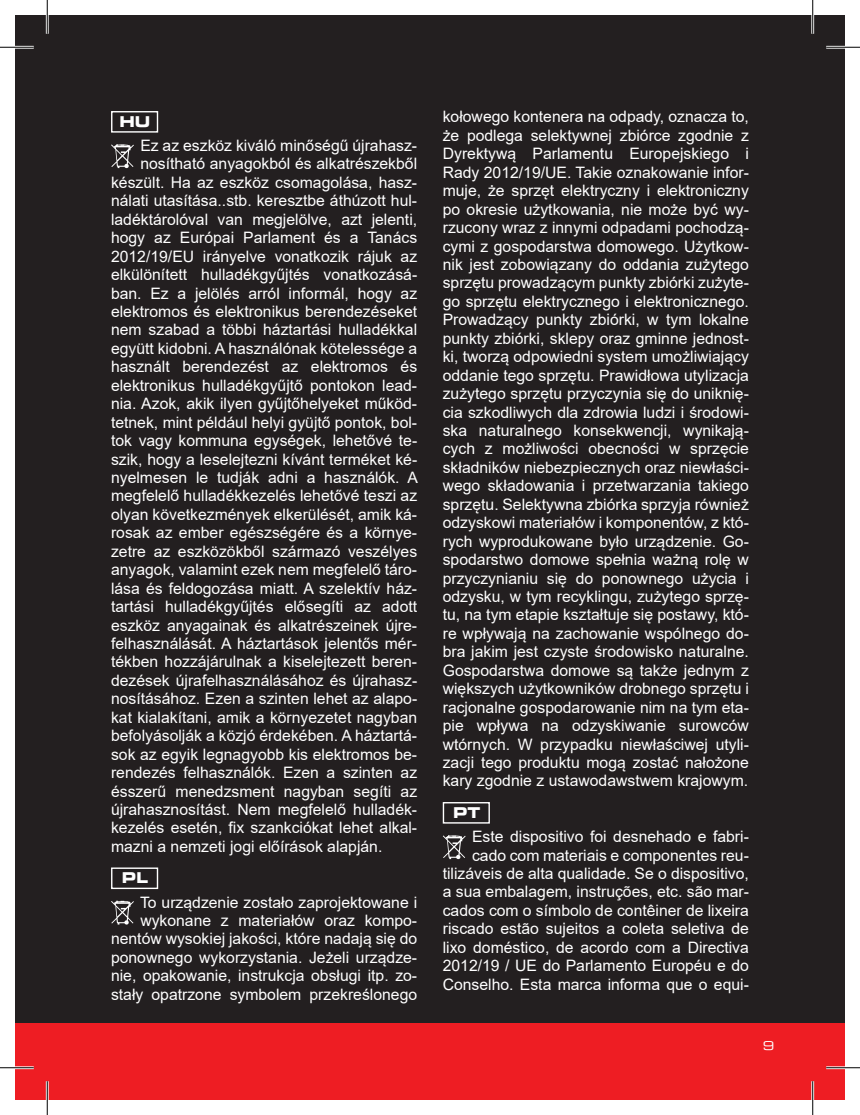
<style>
.page{position:relative;width:860px;height:1115px;background:#fff}
.page>*{position:absolute;margin:0;border:0;box-sizing:border-box;transform-origin:0 0}
.t1{font:15.75px/18.4px "Arial";color:#fff;text-align:right}
.t2{font:700 14.62px "Square 721 Ex EU";color:#fff}
.t3{font:12.15px "Square 721 Ex EU";color:#fff}
</style>
<div class="page">
<div style="left:15px;top:15px;width:829px;height:1085px;background:#231f20"></div>
<div style="left:15px;top:1023px;width:829px;height:77px;background:#ee1d23"></div>
<div style="left:111px;top:111px;width:47px;height:22px;border:1px solid #fff"></div>
<svg style="left:111px;top:144px;width:23px;height:24px"></svg>
<div style="left:111px;top:867px;width:47px;height:22px;border:1px solid #fff"></div>
<svg style="left:111px;top:901px;width:23px;height:24px"></svg>
<div style="left:443px;top:802px;width:47px;height:22px;border:1px solid #fff"></div>
<svg style="left:443px;top:835px;width:23px;height:24px"></svg>
<hr style="left:0;top:46px;width:34px;height:3px;background:#fff">
<hr style="left:826px;top:46px;width:34px;height:3px;background:#fff">
<hr style="left:0;top:1066px;width:34px;height:3px;background:#fff">
<hr style="left:826px;top:1066px;width:34px;height:3px;background:#fff">
<hr style="left:46px;top:0;width:3px;height:34px;background:#fff">
<hr style="left:46px;top:1081px;width:3px;height:34px;background:#fff">
<hr style="left:811px;top:0;width:3px;height:34px;background:#fff">
<hr style="left:811px;top:1081px;width:3px;height:34px;background:#fff">
<hr style="left:0;top:47px;width:34px;height:1px;background:#000">
<hr style="left:826px;top:47px;width:34px;height:1px;background:#000">
<hr style="left:0;top:1067px;width:34px;height:1px;background:#000">
<hr style="left:826px;top:1067px;width:34px;height:1px;background:#000">
<hr style="left:47px;top:0;width:1px;height:34px;background:#000">
<hr style="left:47px;top:1081px;width:1px;height:34px;background:#000">
<hr style="left:812px;top:0;width:1px;height:34px;background:#000">
<hr style="left:812px;top:1081px;width:1px;height:34px;background:#000">
<p class="t2" style="left:119px;top:113px;width:32px">HU</p>
<p class="t1" style="left:140px;top:136px;width:278px">Ez az eszköz kiváló minőségű újrahasz-</p>
<p class="t1" style="left:140px;top:155px;width:278px">nosítható anyagokból és alkatrészekből</p>
<p class="t1" style="left:111px;top:173px;width:308px">készült. Ha az eszköz csomagolása, hasz-</p>
<p class="t1" style="left:111px;top:192px;width:308px">nálati utasítása..stb. keresztbe áthúzott hul-</p>
<p class="t1" style="left:111px;top:210px;width:308px">ladéktárolóval van megjelölve, azt jelenti,</p>
<p class="t1" style="left:111px;top:228px;width:308px">hogy az Európai Parlament és a Tanács</p>
<p class="t1" style="left:111px;top:247px;width:308px">2012/19/EU irányelve vonatkozik rájuk az</p>
<p class="t1" style="left:111px;top:265px;width:308px">elkülönített hulladékgyűjtés vonatkozásá-</p>
<p class="t1" style="left:111px;top:284px;width:308px">ban. Ez a jelölés arról informál, hogy az</p>
<p class="t1" style="left:111px;top:302px;width:308px">elektromos és elektronikus berendezéseket</p>
<p class="t1" style="left:111px;top:321px;width:308px">nem szabad a többi háztartási hulladékkal</p>
<p class="t1" style="left:111px;top:339px;width:308px">együtt kidobni. A használónak kötelessége a</p>
<p class="t1" style="left:111px;top:358px;width:308px">használt berendezést az elektromos és</p>
<p class="t1" style="left:111px;top:376px;width:308px">elektronikus hulladékgyűjtő pontokon lead-</p>
<p class="t1" style="left:111px;top:394px;width:308px">nia. Azok, akik ilyen gyűjtőhelyeket működ-</p>
<p class="t1" style="left:111px;top:413px;width:308px">tetnek, mint például helyi gyüjtő pontok, bol-</p>
<p class="t1" style="left:111px;top:431px;width:308px">tok vagy kommuna egységek, lehetővé te-</p>
<p class="t1" style="left:111px;top:450px;width:308px">szik, hogy a leselejtezni kívánt terméket ké-</p>
<p class="t1" style="left:111px;top:468px;width:309px">nyelmesen le tudják adni a használók. A</p>
<p class="t1" style="left:111px;top:487px;width:308px">megfelelő hulladékkezelés lehetővé teszi az</p>
<p class="t1" style="left:111px;top:505px;width:308px">olyan következmények elkerülését, amik ká-</p>
<p class="t1" style="left:111px;top:524px;width:308px">rosak az ember egészségére és a környe-</p>
<p class="t1" style="left:111px;top:542px;width:308px">zetre az eszközökből származó veszélyes</p>
<p class="t1" style="left:111px;top:560px;width:308px">anyagok, valamint ezek nem megfelelő táro-</p>
<p class="t1" style="left:111px;top:579px;width:308px">lása és feldogozása miatt. A szelektív ház-</p>
<p class="t1" style="left:111px;top:597px;width:308px">tartási hulladékgyűjtés elősegíti az adott</p>
<p class="t1" style="left:111px;top:616px;width:308px">eszköz anyagainak és alkatrészeinek újre-</p>
<p class="t1" style="left:111px;top:634px;width:308px">felhasználását. A háztartások jelentős mér-</p>
<p class="t1" style="left:111px;top:653px;width:308px">tékben hozzájárulnak a kiselejtezett beren-</p>
<p class="t1" style="left:111px;top:671px;width:308px">dezések újrafelhasználásához és újrahasz-</p>
<p class="t1" style="left:111px;top:689px;width:308px">nosításához. Ezen a szinten lehet az alapo-</p>
<p class="t1" style="left:111px;top:708px;width:308px">kat kialakítani, amik a környezetet nagyban</p>
<p class="t1" style="left:111px;top:726px;width:308px">befolyásolják a közjó érdekében. A háztartá-</p>
<p class="t1" style="left:111px;top:745px;width:308px">sok az egyik legnagyobb kis elektromos be-</p>
<p class="t1" style="left:111px;top:763px;width:308px">rendezés felhasználók. Ezen a szinten az</p>
<p class="t1" style="left:111px;top:782px;width:308px">ésszerű menedzsment nagyban segíti az</p>
<p class="t1" style="left:111px;top:800px;width:308px">újrahasznosítást. Nem megfelelő hulladék-</p>
<p class="t1" style="left:111px;top:819px;width:308px">kezelés esetén, fix szankciókat lehet alkal-</p>
<p class="t1" style="left:111px;top:837px;width:273px">mazni a nemzeti jogi előírások alapján.</p>
<p class="t2" style="left:122px;top:869px;width:28px">PL</p>
<p class="t1" style="left:111px;top:893px;width:308px">To urządzenie zostało zaprojektowane i wykonane z materiałów oraz kompo&shy;nentów wysokiej jakości, które nadają się do ponownego wykorzystania. Jeżeli urządze&shy;nie, opakowanie, instrukcja obsługi itp. zo&shy;stały opatrzone symbolem przekreślonego</p>
<p class="t1" style="left:443px;top:108px;width:308px;text-align:justify">kołowego kontenera na odpady, oznacza to, że podlega selektywnej zbiórce zgodnie z Dyrektywą Parlamentu Europejskiego i Rady 2012/19/UE. Takie oznakowanie infor&shy;muje, że sprzęt elektryczny i elektroniczny po okresie użytkowania, nie może być wy&shy;rzucony wraz z innymi odpadami pochodzą&shy;cymi z gospodarstwa domowego. Użytkow&shy;nik jest zobowiązany do oddania zużytego sprzętu prowadzącym punkty zbiórki zużyte&shy;go sprzętu elektrycznego i elektronicznego.<br>Prowadzący punkty zbiórki, w tym lokalne punkty zbiórki, sklepy oraz gminne jednost&shy;ki, tworzą odpowiedni system umożliwiający oddanie tego sprzętu. Prawidłowa utylizacja zużytego sprzętu przyczynia się do uniknię&shy;cia szkodliwych dla zdrowia ludzi i środowi&shy;ska naturalnego konsekwencji, wynikają&shy;cych z możliwości obecności w sprzęcie składników niebezpiecznych oraz niewłaści&shy;wego składowania i przetwarzania takiego sprzętu. Selektywna zbiórka sprzyja również odzyskowi materiałów i komponentów, z któ&shy;rych wyprodukowane było urządzenie. Go&shy;spodarstwo domowe spełnia ważną rolę w przyczynianiu się do ponownego użycia i odzysku, w tym recyklingu, zużytego sprzę&shy;tu, na tym etapie kształtuje się postawy, któ&shy;re wpływają na zachowanie wspólnego do&shy;bra jakim jest czyste środowisko naturalne.<br>Gospodarstwa domowe są także jednym z większych użytkowników drobnego sprzętu i racjonalne gospodarowanie nim na tym eta&shy;pie wpływa na odzyskiwanie surowców wtórnych. W przypadku niewłaściwej utyli&shy;zacji tego produktu mogą zostać nałożone kary zgodnie z ustawodawstwem krajowym.</p>
<p class="t2" style="left:453px;top:804px;width:29px">PT</p>
<p class="t1" style="left:443px;top:827px;width:308px">Este dispositivo foi desnehado e fabri&shy;cado com materiais e componentes reu&shy;tilizáveis de alta qualidade. Se o dispositivo, a sua embalagem, instruções, etc. são mar&shy;cados com o símbolo de contêiner de lixeira riscado estão sujeitos a coleta seletiva de lixo doméstico, de acordo com a Directiva 2012/19 / UE do Parlamento Européu e do Conselho. Esta marca informa que o equi-</p>
<p class="t3" style="left:763px;top:1038px;width:13px">9</p>
</div>
